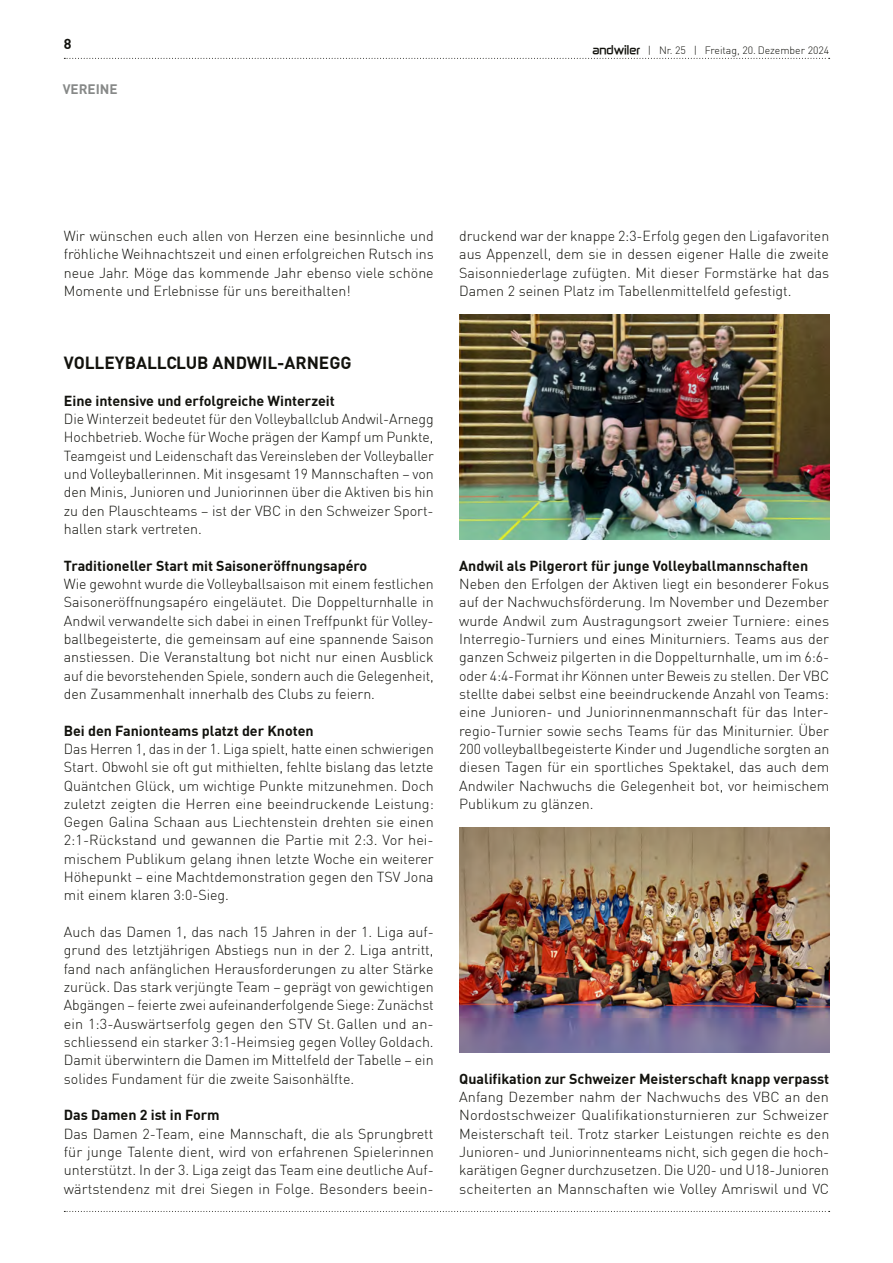
<style>
.page{position:relative;width:893px;height:1263px;background:#fff}
.page>*{position:absolute;margin:0;border:0;box-sizing:border-box;transform-origin:0 0}
.t1{font:700 17.25px "DIN";color:#12120d}
.t2{font:300 14.25px/18.3px "DIN";color:#12120d;text-align:justify}
.t3{font:700 14.25px "DIN";color:#12120d}
.t4{font:700 13.5px "DIN";color:#878988}
.t5{font:300 10.5px "DIN";color:#12120d}
.s1{font-family:"Zekton";font-weight:700}
</style>
<div class="page">
<svg style="left:64px;top:58px;width:766px;height:1px"></svg>
<svg style="left:64px;top:1211px;width:766px;height:1px"></svg>
<img style="left:459px;top:314px;width:370px;height:226px">
<img style="left:459px;top:827px;width:370px;height:225px">
<p class="t3" style="left:64px;top:35px;width:9px">8</p>
<p class="t4" style="left:63px;top:81px;width:56px">VEREINE</p>
<p class="t5" style="left:592px;top:44px;width:238px"><span class="s1">andwiler</span> | Nr. 25 | Freitag, 20. Dezember 2024</p>
<p class="t2" style="left:64px;top:227px;width:371px">Wir wünschen euch allen von Herzen eine besinnliche und fröhliche Weihnachtszeit und einen erfolgreichen Rutsch ins neue Jahr. Möge das kommende Jahr ebenso viele schöne Momente und Erlebnisse für uns bereithalten!</p>
<p class="t1" style="left:64px;top:352px;width:289px">VOLLEYBALLCLUB ANDWIL-ARNEGG</p>
<p class="t3" style="left:64px;top:391px;width:272px">Eine intensive und erfolgreiche Winterzeit</p>
<p class="t2" style="left:64px;top:410px;width:372px">Die Winterzeit bedeutet für den Volleyballclub Andwil-Arnegg Hochbetrieb. Woche für Woche prägen der Kampf um Punkte, Teamgeist und Leidenschaft das Vereinsleben der Volleyballer und Volleyballerinnen. Mit insgesamt 19 Mannschaften – von den Minis, Junioren und Juniorinnen über die Aktiven bis hin zu den Plauschteams – ist der VBC in den Schweizer Sport&shy;hallen stark vertreten.</p>
<p class="t3" style="left:64px;top:556px;width:305px">Traditioneller Start mit Saisoneröffnungsapéro</p>
<p class="t2" style="left:64px;top:575px;width:371px">Wie gewohnt wurde die Volleyballsaison mit einem festlichen Saisoneröffnungsapéro eingeläutet. Die Doppelturnhalle in Andwil verwandelte sich dabei in einen Treffpunkt für Volley&shy;ballbegeisterte, die gemeinsam auf eine spannende Saison anstiessen. Die Veranstaltung bot nicht nur einen Ausblick auf die bevorstehenden Spiele, sondern auch die Gelegenheit, den Zusammenhalt innerhalb des Clubs zu feiern.</p>
<p class="t3" style="left:64px;top:721px;width:251px">Bei den Fanionteams platzt der Knoten</p>
<p class="t2" style="left:64px;top:739px;width:372px">Das Herren 1, das in der 1. Liga spielt, hatte einen schwierigen Start. Obwohl sie oft gut mithielten, fehlte bislang das letzte Quäntchen Glück, um wichtige Punkte mitzunehmen. Doch zuletzt zeigten die Herren eine beeindruckende Leistung:<br>Gegen Galina Schaan aus Liechtenstein drehten sie einen 2:1-Rückstand und gewannen die Partie mit 2:3. Vor hei&shy;mischem Publikum gelang ihnen letzte Woche ein weiterer Höhepunkt – eine Machtdemonstration gegen den TSV Jona mit einem klaren 3:0-Sieg.</p>
<p class="t2" style="left:64px;top:923px;width:371px">Auch das Damen 1, das nach 15 Jahren in der 1. Liga auf&shy;grund des letztjährigen Abstiegs nun in der 2. Liga antritt, fand nach anfänglichen Herausforderungen zu alter Stärke zurück. Das stark verjüngte Team – geprägt von gewichtigen Abgängen – feierte zwei aufeinanderfolgende Siege: Zunächst ein 1:3-Auswärtserfolg gegen den STV St.Gallen und an&shy;schliessend ein starker 3:1-Heimsieg gegen Volley Goldach.<br>Damit überwintern die Damen im Mittelfeld der Tabelle – ein solides Fundament für die zweite Saisonhälfte.</p>
<p class="t3" style="left:64px;top:1106px;width:157px">Das Damen 2 ist in Form</p>
<p class="t2" style="left:64px;top:1124px;width:371px">Das Damen 2-Team, eine Mannschaft, die als Sprungbrett für junge Talente dient, wird von erfahrenen Spielerinnen unterstützt. In der 3. Liga zeigt das Team eine deutliche Auf&shy;wärtstendenz mit drei Siegen in Folge. Besonders beein-</p>
<p class="t2" style="left:459px;top:227px;width:372px">druckend war der knappe 2:3-Erfolg gegen den Ligafavoriten aus Appenzell, dem sie in dessen eigener Halle die zweite Saisonniederlage zufügten. Mit dieser Formstärke hat das Damen 2 seinen Platz im Tabellenmittelfeld gefestigt.</p>
<p class="t3" style="left:459px;top:556px;width:350px">Andwil als Pilgerort für junge Volleyballmannschaften</p>
<p class="t2" style="left:459px;top:575px;width:372px">Neben den Erfolgen der Aktiven liegt ein besonderer Fokus auf der Nachwuchsförderung. Im November und Dezember wurde Andwil zum Austragungsort zweier Turniere: eines Interregio-Turniers und eines Miniturniers. Teams aus der ganzen Schweiz pilgerten in die Doppelturnhalle, um im 6:6- oder 4:4-Format ihr Können unter Beweis zu stellen. Der VBC stellte dabei selbst eine beeindruckende Anzahl von Teams: eine Junioren- und Juniorinnenmannschaft für das Inter&shy;regio-Turnier sowie sechs Teams für das Miniturnier. Über 200 volleyballbegeisterte Kinder und Jugendliche sorgten an diesen Tagen für ein sportliches Spektakel, das auch dem Andwiler Nachwuchs die Gelegenheit bot, vor heimischem Publikum zu glänzen.</p>
<p class="t3" style="left:459px;top:1069px;width:371px">Qualifikation zur Schweizer Meisterschaft knapp verpasst</p>
<p class="t2" style="left:459px;top:1087px;width:372px">Anfang Dezember nahm der Nachwuchs des VBC an den Nordostschweizer Qualifikationsturnieren zur Schweizer Meisterschaft teil. Trotz starker Leistungen reichte es den Junioren- und Juniorinnenteams nicht, sich gegen die hoch&shy;karätigen Gegner durchzusetzen. Die U20- und U18-Junioren scheiterten an Mannschaften wie Volley Amriswil und VC</p>
</div>
